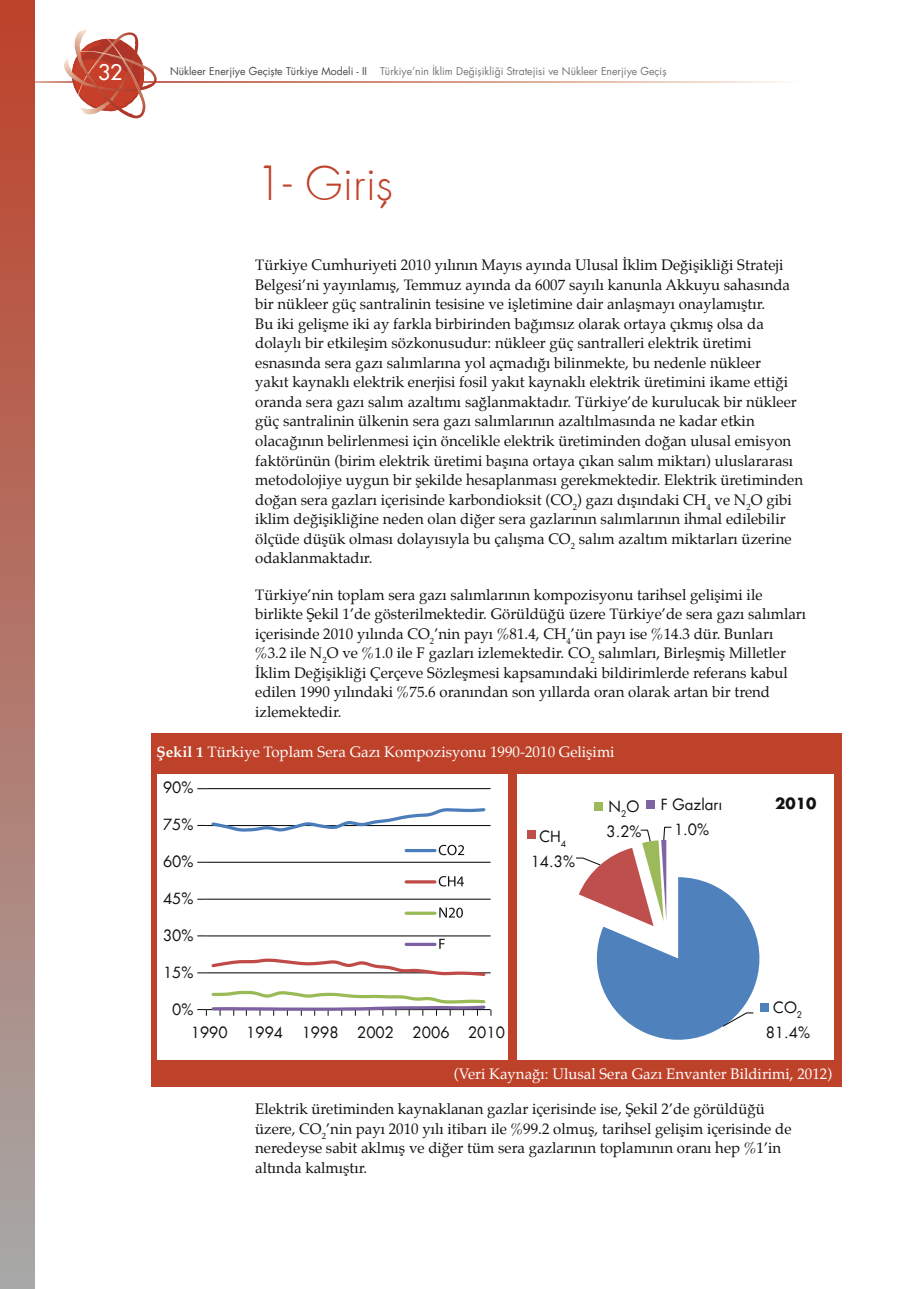
<style>
.page{position:relative;width:906px;height:1289px;background:#fff}
.page>*{position:absolute;margin:0;border:0;box-sizing:border-box;transform-origin:0 0}
.t1{font:300 45px "Futura";color:#be422a}
.t2{font:21px "Futura";color:#fff}
.t3{font:15px/19.5px "Palatino";color:#121212}
.t4{font:15px "Palatino";color:#fff}
.t5{font:15px/25px "Futura";color:#121212;text-align:center}
.t6{font:700 15px "Futura Std";color:#121212}
.t7{font:10.5px "Futura";color:#757776}
.t8{font:8.7px "Futura";color:#121212}
.s1{color:#4a4c4b}
.s2{font-weight:700}
</style>
<div class="page">
<div style="left:151px;top:733px;width:691px;height:353px;background:#be422a"></div>
<svg style="left:64px;top:29px;width:90px;height:89px"></svg>
<div style="left:517px;top:774px;width:316px;height:285px;background:#fff"></div>
<div style="left:157px;top:774px;width:350px;height:285px;background:#fff"></div>
<svg style="left:576px;top:826px;width:193px;height:214px"></svg>
<div style="left:761px;top:1003px;width:8px;height:8px;background:#4f82bd"></div>
<div style="left:527px;top:830px;width:8px;height:8px;background:#bf4f4d"></div>
<div style="left:594px;top:802px;width:9px;height:8px;background:#9cba59"></div>
<div style="left:646px;top:799px;width:8px;height:9px;background:#8063a3"></div>
<hr style="left:206px;top:788px;width:284px;height:1px;background:#121212">
<hr style="left:206px;top:825px;width:284px;height:1px;background:#121212">
<hr style="left:206px;top:861px;width:284px;height:1px;background:#121212">
<hr style="left:206px;top:898px;width:284px;height:1px;background:#121212">
<hr style="left:206px;top:935px;width:284px;height:1px;background:#121212">
<hr style="left:206px;top:972px;width:284px;height:1px;background:#121212">
<hr style="left:406px;top:849px;width:29px;height:3px;background:#4a7dba">
<svg style="left:439px;top:844px;width:25px;height:11px"></svg>
<hr style="left:406px;top:880px;width:29px;height:3px;background:#bf4a47">
<svg style="left:439px;top:876px;width:25px;height:10px"></svg>
<hr style="left:406px;top:911px;width:29px;height:3px;background:#99ba54">
<svg style="left:439px;top:907px;width:24px;height:10px"></svg>
<svg style="left:406px;top:942px;width:29px;height:4px"></svg>
<svg style="left:439px;top:938px;width:6px;height:10px"></svg>
<svg style="left:197px;top:808px;width:290px;height:24px"></svg>
<svg style="left:197px;top:958px;width:290px;height:18px"></svg>
<svg style="left:197px;top:990px;width:294px;height:25px"></svg>
<div style="left:0;top:0;width:34px;height:1288px;background:linear-gradient(to bottom,#be4129,#a7a9a8)"></div>
<h2 class="t2" style="left:98px;top:58px;width:26px">32</h2>
<p class="t7" style="left:170px;top:64px;width:498px"><span class="s1">Nükleer Enerjiye Geçişte Türkiye Modeli - II</span> Türkiye’nin İklim Değişikliği Stratejisi ve Nükleer Enerjiye Geçiş</p>
<h1 class="t1" style="left:255px;top:154px;width:139px">1- Giriş</h1>
<p class="t3" style="left:255px;top:255px;width:549px">Türkiye Cumhuriyeti 2010 yılının Mayıs ayında Ulusal İklim Değişikliği Strateji Belgesi’ni yayınlamış, Temmuz ayında da 6007 sayılı kanunla Akkuyu sahasında bir nükleer güç santralinin tesisine ve işletimine dair anlaşmayı onaylamıştır.<br>Bu iki gelişme iki ay farkla birbirinden bağımsız olarak ortaya çıkmış olsa da dolaylı bir etkileşim sözkonusudur: nükleer güç santralleri elektrik üretimi esnasında sera gazı salımlarına yol açmadığı bilinmekte, bu nedenle nükleer<br>yakıt kaynaklı elektrik enerjisi fosil yakıt kaynaklı elektrik üretimini ikame ettiği oranda sera gazı salım azaltımı sağlanmaktadır. Türkiye’de kurulucak bir nükleer güç santralinin ülkenin sera gazı salımlarının azaltılmasında ne kadar etkin olacağının belirlenmesi için öncelikle elektrik üretiminden doğan ulusal emisyon faktörünün (birim elektrik üretimi başına ortaya çıkan salım miktarı) uluslararası metodolojiye uygun bir şekilde hesaplanması gerekmektedir. Elektrik üretiminden doğan sera gazları içerisinde karbondioksit (CO<sub>2</sub>) gazı dışındaki CH<sub>4</sub> ve N<sub>2</sub>O gibi iklim değişikliğine neden olan diğer sera gazlarının salımlarının ihmal edilebilir ölçüde düşük olması dolayısıyla bu çalışma CO<sub>2</sub> salım azaltım miktarları üzerine odaklanmaktadır.</p>
<p class="t3" style="left:255px;top:584px;width:552px">Türkiye’nin toplam sera gazı salımlarının kompozisyonu tarihsel gelişimi ile birlikte Şekil 1’de gösterilmektedir. Görüldüğü üzere Türkiye’de sera gazı salımları içerisinde 2010 yılında CO<sub>2</sub>’nin payı %81.4, CH<sub>4</sub>’ün payı ise %14.3 dür. Bunları %3.2 ile N<sub>2</sub>O ve %1.0 ile F gazları izlemektedir. CO<sub>2</sub> salımları, Birleşmiş Milletler İklim Değişikliği Çerçeve Sözleşmesi kapsamındaki bildirimlerde referans kabul edilen 1990 yılındaki %75.6 oranından son yıllarda oran olarak artan bir trend izlemektedir.</p>
<p class="t4" style="left:157px;top:739px;width:459px"><span class="s2">Şekil 1</span> Türkiye Toplam Sera Gazı Kompozisyonu 1990-2010 Gelişimi</p>
<p class="t5" style="left:163px;top:775px;width:32px">90%</p>
<p class="t5" style="left:163px;top:812px;width:32px">75%</p>
<p class="t5" style="left:163px;top:848px;width:32px">60%</p>
<p class="t5" style="left:163px;top:885px;width:32px">45%</p>
<p class="t5" style="left:163px;top:922px;width:32px">30%</p>
<p class="t5" style="left:163px;top:959px;width:32px">15%</p>
<p class="t5" style="left:172px;top:996px;width:23px">0%</p>
<p class="t5" style="left:765px;top:995px;width:46px">CO<sub>2<br></sub>81.4%</p>
<p class="t5" style="left:661px;top:792px;width:63px">F Gazları</p>
<p class="t6" style="left:775px;top:793px;width:43px">2010</p>
<p class="t5" style="left:674px;top:817px;width:37px">1.0%</p>
<p class="t5" style="left:608px;top:793px;width:32px">N<sub>2</sub>O</p>
<p class="t5" style="left:539px;top:823px;width:23px">CH</p>
<p class="t5" style="left:606px;top:818px;width:37px">3.2%</p>
<p class="t8" style="left:561px;top:837px;width:7px">4</p>
<p class="t5" style="left:530px;top:848px;width:46px">14.3%</p>
<p class="t5" style="left:191px;top:1019px;width:316px">1990 1994 1998 2002 2006 2010</p>
<p class="t4" style="left:454px;top:1061px;width:380px">(Veri Kaynağı: Ulusal Sera Gazı Envanter Bildirimi, 2012)</p>
<p class="t3" style="left:255px;top:1099px;width:538px">Elektrik üretiminden kaynaklanan gazlar içerisinde ise, Şekil 2’de görüldüğü üzere, CO<sub>2</sub>’nin payı 2010 yılı itibarı ile %99.2 olmuş, tarihsel gelişim içerisinde de neredeyse sabit aklmış ve diğer tüm sera gazlarının toplamının oranı hep %1’in altında kalmıştır.</p>
</div>
